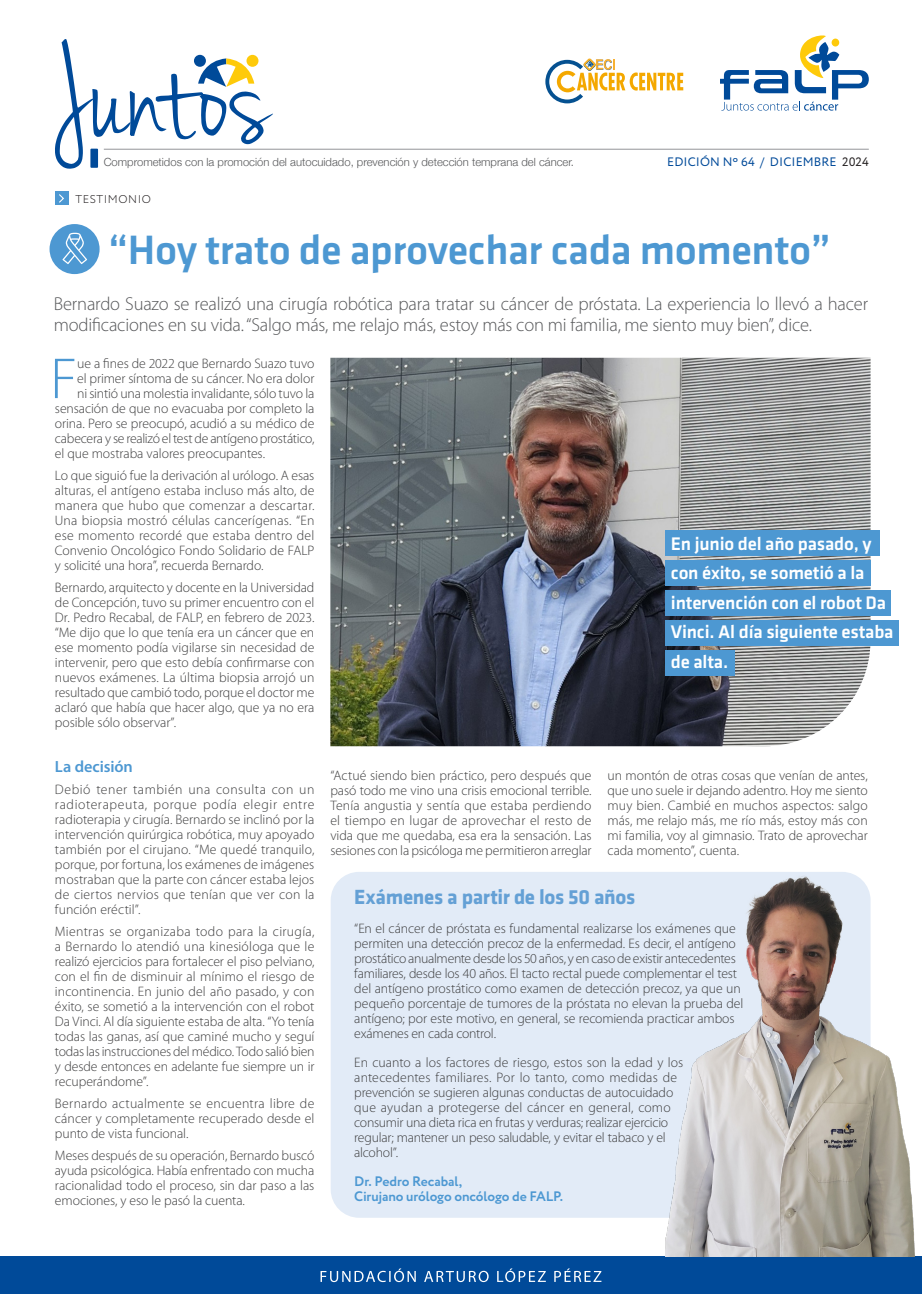
<style>
.page{position:relative;width:922px;height:1294px;background:#fff}
.page>*{position:absolute;margin:0;border:0;box-sizing:border-box;transform-origin:0 0}
.subsubtitulos_receta{font:300 58.25px "Myriad Pro";color:#4d98d2}
.t1{font:500 42.5px "Klavika";letter-spacing:-.01em;color:#4d98d2}
.subsubtitulos_receta-2{font:700 21.25px "Klavika";letter-spacing:-.015em;color:#64a0d5}
.t2{font:500 18.88px/29.5px "Klavika";letter-spacing:-.01em;color:#fff}
.t3{font:300 18.75px/21.2px "Myriad Pro";letter-spacing:-.01em;color:#57585a}
.subsubtitulos_receta-3{font:600 16.25px "Myriad Pro";letter-spacing:-.005em;color:#4d98d2}
.subsubtitulos_receta-4{font:300 13.75px/15px "Myriad Pro";letter-spacing:-.01em;color:#3e3e3f;text-align:justify}
.t4{font:700 13.75px "Circe";letter-spacing:-.01em;color:#4d98d2}
.t5{font:12.25px "Circe";letter-spacing:.01em;color:#004a99}
.t6{font:300 11.25px "Helvetica Neue";color:#57585a}
.t7{font:300 11.25px "Circe";letter-spacing:.05em;color:#231f20}
.s1{color:#231f20}
</style>
<div class="page">
<div style="left:330px;top:871px;width:540px;height:346px;background:#e2ebf7;border-radius:28px"></div>
<svg style="left:55px;top:39px;width:218px;height:130px"></svg>
<hr style="left:104px;top:149px;width:764px;height:1px;background:#939598">
<div style="left:0;top:1256px;width:921px;height:37px;background:#004a99"></div>
<div style="left:50px;top:224px;width:50px;height:50px;background:#4d98d2;border-radius:50%"></div>
<div style="left:55px;top:192px;width:13px;height:13px;background:#4d98d2"></div>
<svg style="left:59px;top:194px;width:5px;height:9px"></svg>
<svg style="left:320px;top:1268px;width:281px;height:13px"></svg>
<svg style="left:62px;top:233px;width:25px;height:31px"></svg>
<div style="left:90px;top:149px;width:8px;height:19px;background:#004a99"></div>
<svg style="left:720px;top:35px;width:148px;height:76px"></svg>
<svg style="left:545px;top:58px;width:138px;height:45px"></svg>
<img style="left:665px;top:871px;width:250px;height:385px">
<img style="left:330px;top:358px;width:540px;height:388px">
<div style="left:665px;top:530px;width:214px;height:25px;background:#4d98d2"></div>
<div style="left:665px;top:560px;width:205px;height:26px;background:#4d98d2"></div>
<div style="left:665px;top:590px;width:225px;height:26px;background:#4d98d2"></div>
<div style="left:665px;top:620px;width:233px;height:26px;background:#4d98d2"></div>
<div style="left:665px;top:650px;width:70px;height:26px;background:#4d98d2"></div>
<p class="t6" style="left:104px;top:153px;width:471px">Comprometidos con la promoción del autocuidado, prevención y detección temprana del cáncer.</p>
<p class="t5" style="left:667px;top:153px;width:203px">EDICIÓN Nº 64 / DICIEMBRE <span class="s1">2024</span></p>
<p class="t7" style="left:75px;top:191px;width:77px">TESTIMONIO</p>
<p class="t1" style="left:108px;top:227px;width:724px">“Hoy trato de aprovechar cada momento”</p>
<p class="t3" style="left:54px;top:293px;width:815px">Bernardo Suazo se realizó una cirugía robótica para tratar su cáncer de próstata. La experiencia lo llevó a hacer modificaciones en su vida. “Salgo más, me relajo más, estoy más con mi familia, me siento muy bien”, dice.</p>
<p class="subsubtitulos_receta" style="left:50px;top:346px;width:28px">F</p>
<p class="subsubtitulos_receta-4" style="left:77px;top:356px;width:239px">ue a fines de 2022 que Bernardo Suazo tuvo</p>
<p class="subsubtitulos_receta-4" style="left:77px;top:371px;width:239px">el primer síntoma de su cáncer. No era dolor</p>
<p class="subsubtitulos_receta-4" style="left:77px;top:386px;width:239px">ni sintió una molestia invalidante, sólo tuvo la</p>
<p class="subsubtitulos_receta-4" style="left:55px;top:401px;width:261px">sensación de que no evacuaba por completo la</p>
<p class="subsubtitulos_receta-4" style="left:55px;top:416px;width:261px">orina. Pero se preocupó, acudió a su médico de</p>
<p class="subsubtitulos_receta-4" style="left:55px;top:431px;width:261px">cabecera y se realizó el test de antígeno prostático,</p>
<p class="subsubtitulos_receta-4" style="left:55px;top:446px;width:212px">el que mostraba valores preocupantes.</p>
<p class="subsubtitulos_receta-4" style="left:55px;top:468px;width:261px">Lo que siguió fue la derivación al urólogo. A esas alturas, el antígeno estaba incluso más alto, de manera que hubo que comenzar a descartar.<br>Una biopsia mostró células cancerígenas. “En ese momento recordé que estaba dentro del Convenio Oncológico Fondo Solidario de FALP y solicité una hora”, recuerda Bernardo.</p>
<p class="subsubtitulos_receta-4" style="left:55px;top:580px;width:261px">Bernardo, arquitecto y docente en la Universidad de Concepción, tuvo su primer encuentro con el Dr. Pedro Recabal, de FALP, en febrero de 2023. “Me dijo que lo que tenía era un cáncer que en ese momento podía vigilarse sin necesidad de intervenir, pero que esto debía confirmarse con nuevos exámenes. La última biopsia arrojó un resultado que cambió todo, porque el doctor me aclaró que había que hacer algo, que ya no era posible sólo observar”.</p>
<p class="subsubtitulos_receta-3" style="left:55px;top:755px;width:79px">La decisión</p>
<p class="subsubtitulos_receta-4" style="left:55px;top:781px;width:261px">Debió tener también una consulta con un radioterapeuta, porque podía elegir entre radioterapia y cirugía. Bernardo se inclinó por la intervención quirúrgica robótica, muy apoyado también por el cirujano. “Me quedé tranquilo, porque, por fortuna, los exámenes de imágenes mostraban que la parte con cáncer estaba lejos de ciertos nervios que tenían que ver con la función eréctil”.</p>
<p class="subsubtitulos_receta-4" style="left:55px;top:924px;width:261px">Mientras se organizaba todo para la cirugía, a Bernardo lo atendió una kinesióloga que le realizó ejercicios para fortalecer el piso pelviano, con el fin de disminuir al mínimo el riesgo de incontinencia. En junio del año pasado, y con éxito, se sometió a la intervención con el robot Da Vinci. Al día siguiente estaba de alta. “Yo tenía todas las ganas, así que caminé mucho y seguí todas las instrucciones del médico. Todo salió bien y desde entonces en adelante fue siempre un ir recuperándome”.</p>
<p class="subsubtitulos_receta-4" style="left:55px;top:1096px;width:261px">Bernardo actualmente se encuentra libre de cáncer y completamente recuperado desde el punto de vista funcional.</p>
<p class="subsubtitulos_receta-4" style="left:55px;top:1148px;width:261px">Meses después de su operación, Bernardo buscó ayuda psicológica. Había enfrentado con mucha racionalidad todo el proceso, sin dar paso a las emociones, y eso le pasó la cuenta.</p>
<p class="t2" style="left:670px;top:528px;width:224px">En junio del año pasado, y con éxito, se sometió a la intervención con el robot Da<br>Vinci. Al día siguiente estaba de alta.</p>
<p class="subsubtitulos_receta-4" style="left:330px;top:767px;width:263px">“Actué siendo bien práctico, pero después que pasó todo me vino una crisis emocional terrible.<br>Tenía angustia y sentía que estaba perdiendo el tiempo en lugar de aprovechar el resto de vida que me quedaba, esa era la sensación. Las sesiones con la psicóloga me permitieron arreglar</p>
<p class="subsubtitulos_receta-4" style="left:607px;top:767px;width:262px">un montón de otras cosas que venían de antes, que uno suele ir dejando adentro. Hoy me siento muy bien. Cambié en muchos aspectos: salgo más, me relajo más, me río más, estoy más con mi familia, voy al gimnasio. Trato de aprovechar cada momento”, cuenta.</p>
<p class="subsubtitulos_receta-2" style="left:354px;top:885px;width:282px">Exámenes a partir de los 50 años</p>
<p class="subsubtitulos_receta-4" style="left:354px;top:921px;width:390px;text-align:left">“En el cáncer de próstata es fundamental realizarse los exámenes que permiten una detección precoz de la enfermedad. Es decir, el antígeno prostático anualmente desde los 50 años, y en caso de existir antecedentes familiares, desde los 40 años. El tacto rectal puede complementar el test del antígeno prostático como examen de detección precoz, ya que un pequeño porcentaje de tumores de la próstata no elevan la prueba del antígeno; por este motivo, en general, se recomienda practicar ambos exámenes en cada control.</p>
<p class="subsubtitulos_receta-4" style="left:354px;top:1055px;width:330px;text-align:left">En cuanto a los factores de riesgo, estos son la edad y los antecedentes familiares. Por lo tanto, como medidas de prevención se sugieren algunas conductas de autocuidado que ayudan a protegerse del cáncer en general, como consumir una dieta rica en frutas y verduras; realizar ejercicio regular; mantener un peso saludable, y evitar el tabaco y el alcohol”.</p>
<p class="t4" style="left:354px;top:1172px;width:109px">Dr. Pedro Recabal,</p>
<p class="t4" style="left:354px;top:1187px;width:210px">Cirujano urólogo oncólogo de FALP.</p>
</div>
